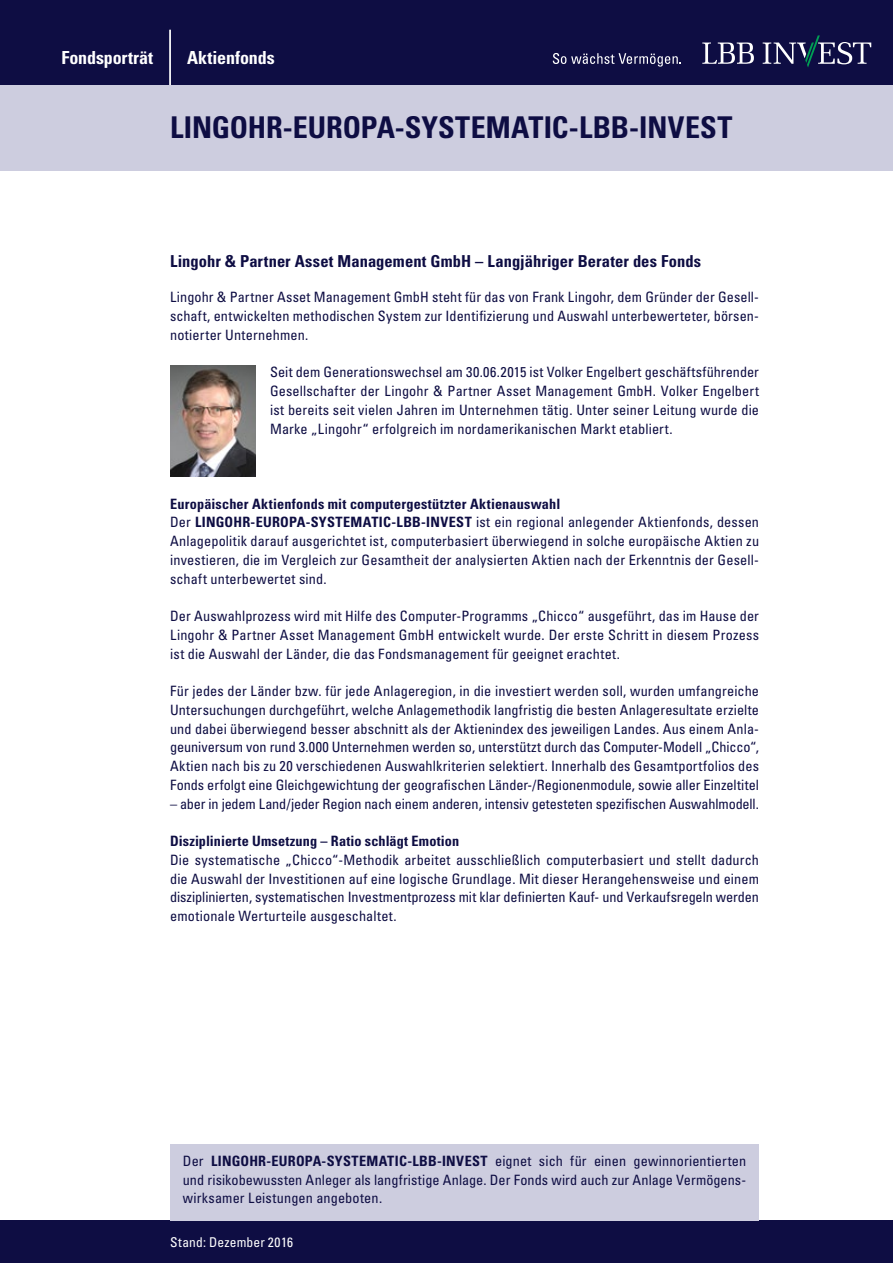
<style>
.page{position:relative;width:893px;height:1263px;background:#fff}
.page>*{position:absolute;margin:0;border:0;box-sizing:border-box;transform-origin:0 0}
.t1{font:700 condensed 30px "Univers";letter-spacing:-.005em;color:#0e0d43}
.t2{font:700 condensed 18px "Univers";letter-spacing:-.005em;color:#fff}
.t3{font:700 condensed 16.5px "Univers";letter-spacing:.005em;color:#0e0d43}
.t4{font:condensed 14.25px/18.8px "Univers";letter-spacing:.01em;color:#0e0d43;text-align:justify}
.t5{font:condensed 14.25px "Univers";letter-spacing:-.01em;color:#0e0d43}
.t6{font:700 condensed 14.25px "Univers";letter-spacing:.005em;color:#0e0d43}
.t7{font:condensed 13.5px "Univers";letter-spacing:.01em;color:#fff}
.s1{font-weight:700}
</style>
<div class="page">
<div style="left:0;top:0;width:893px;height:85px;background:#0e0d43"></div>
<div style="left:0;top:1220px;width:893px;height:43px;background:#0e0d43"></div>
<div style="left:0;top:85px;width:893px;height:85px;background:#cdcddf"></div>
<div style="left:170px;top:1144px;width:589px;height:76px;background:#cdcddf"></div>
<img style="left:170px;top:366px;width:85px;height:110px">
<svg style="left:553px;top:53px;width:128px;height:14px"></svg>
<svg style="left:702px;top:43px;width:52px;height:21px"></svg>
<svg style="left:763px;top:35px;width:108px;height:32px"></svg>
<hr style="left:169px;top:30px;width:2px;height:55px;background:#fff">
<p class="t2" style="left:61px;top:46px;width:93px">Fondsporträt</p>
<p class="t2" style="left:187px;top:46px;width:89px">Aktienfonds</p>
<h1 class="t1" style="left:170px;top:109px;width:564px">LINGOHR-EUROPA-SYSTEMATIC-LBB-INVEST</h1>
<p class="t3" style="left:170px;top:251px;width:533px">Lingohr &amp; Partner Asset Management GmbH – Langjähriger Berater des Fonds</p>
<p class="t4" style="left:170px;top:287px;width:590px">Lingohr &amp; Partner Asset Management GmbH steht für das von Frank Lingohr, dem Gründer der Gesell&shy;schaft, entwickelten methodischen System zur Identifizierung und Auswahl unterbewerteter, börsen&shy;notierter Unternehmen.</p>
<p class="t4" style="left:270px;top:362px;width:491px">Seit dem Generationswechsel am 30.06.2015 ist Volker Engelbert geschäftsführender Gesellschafter der Lingohr &amp; Partner Asset Management GmbH. Volker Engelbert ist bereits seit vielen Jahren im Unternehmen tätig. Unter seiner Leitung wurde die Marke „Lingohr“ erfolgreich im nordamerikanischen Markt etabliert.</p>
<p class="t4" style="left:170px;top:494px;width:590px;text-align:left"><span class="s1">Europäischer Aktienfonds mit computergestützter Aktienauswahl<br></span>Der <span class="s1">LINGOHR-EUROPA-SYSTEMATIC-LBB-INVEST</span> ist ein regional anlegender Aktienfonds, dessen Anlagepolitik darauf ausgerichtet ist, computerbasiert überwiegend in solche europäische Aktien zu investieren, die im Vergleich zur Gesamtheit der analysierten Aktien nach der Erkenntnis der Gesell&shy;schaft unterbewertet sind.</p>
<p class="t4" style="left:170px;top:606px;width:590px">Der Auswahlprozess wird mit Hilfe des Computer-Programms „Chicco“ ausgeführt, das im Hause der Lingohr &amp; Partner Asset Management GmbH entwickelt wurde. Der erste Schritt in diesem Prozess ist die Auswahl der Länder, die das Fondsmanagement für geeignet erachtet.</p>
<p class="t4" style="left:170px;top:681px;width:590px">Für jedes der Länder bzw. für jede Anlageregion, in die investiert werden soll, wurden umfangreiche Untersuchungen durchgeführt, welche Anlagemethodik langfristig die besten Anlageresultate erzielte und dabei überwiegend besser abschnitt als der Aktienindex des jeweiligen Landes. Aus einem Anla&shy;geuniversum von rund 3.000 Unternehmen werden so, unterstützt durch das Computer-Modell „Chicco“, Aktien nach bis zu 20 verschiedenen Auswahlkriterien selektiert. Innerhalb des Gesamtportfolios des Fonds erfolgt eine Gleichgewichtung der geografischen Länder-/Regionenmodule, sowie aller Einzeltitel</p>
<p class="t5" style="left:170px;top:795px;width:590px">– aber in jedem Land/jeder Region nach einem anderen, intensiv getesteten spezifischen Auswahlmodell.</p>
<p class="t6" style="left:170px;top:832px;width:291px">Disziplinierte Umsetzung – Ratio schlägt Emotion</p>
<p class="t4" style="left:170px;top:850px;width:590px">Die systematische „Chicco“-Methodik arbeitet ausschließlich computerbasiert und stellt dadurch die Auswahl der Investitionen auf eine logische Grundlage. Mit dieser Herangehensweise und einem disziplinierten, systematischen Investmentprozess mit klar definierten Kauf- und Verkaufsregeln werden emotionale Werturteile ausgeschaltet.</p>
<p class="t4" style="left:183px;top:1151px;width:565px">Der <span class="s1">LINGOHR-EUROPA-SYSTEMATIC-LBB-INVEST</span> eignet sich für einen gewinnorientierten und risikobewussten Anleger als langfristige Anlage. Der Fonds wird auch zur Anlage Vermögens&shy;wirksamer Leistungen angeboten.</p>
<p class="t7" style="left:170px;top:1233px;width:124px">Stand: Dezember 2016</p>
</div>
